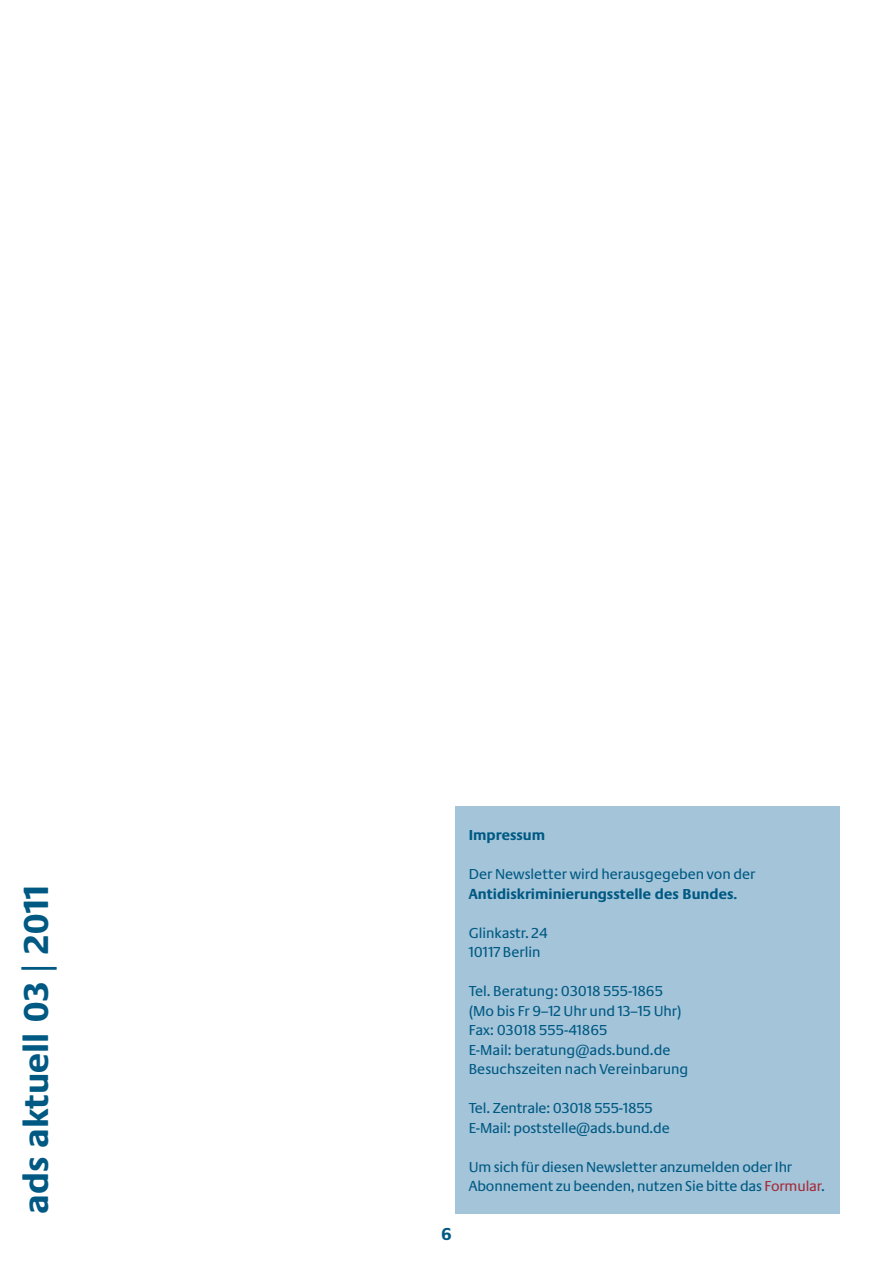
<style>
.page{position:relative;width:893px;height:1263px;background:#fff}
.page>*{position:absolute;margin:0;border:0;box-sizing:border-box;transform-origin:0 0}
.t1{font:700 36px "Neue Praxis";color:#005983}
.t2{font:700 18px "Neue Praxis Tab";color:#005983}
.t3{font:15px/19.5px "Neue Praxis";color:#005983}
.t4{font:700 15px "Neue Praxis";color:#005983}
.s1{font-weight:700}
.s2{color:#a72b39}
</style>
<div class="page">
<div style="left:455px;top:806px;width:385px;height:408px;background:#a3c4d9"></div>
<h1 class="t1" style="left:14px;top:1214px;width:331px;rotate:-90deg">ads aktuell 03 | 2011</h1>
<p class="t2" style="left:441px;top:1223px;width:12px">6</p>
<p class="t4" style="left:469px;top:826px;width:78px">Impressum</p>
<p class="t3" style="left:469px;top:864px;width:288px">Der Newsletter wird herausgegeben von der<br><span class="s1">Antidiskriminierungsstelle des Bundes.</span></p>
<p class="t3" style="left:469px;top:923px;width:80px">Glinkastr. 24<br>10117 Berlin</p>
<p class="t3" style="left:469px;top:981px;width:221px">Tel. Beratung: 03018 555-1865 (Mo bis Fr 9–12 Uhr und 13–15 Uhr)<br>Fax: 03018 555-41865<br>E-Mail: beratung@ads.bund.de<br>Besuchszeiten nach Vereinbarung</p>
<p class="t3" style="left:469px;top:1098px;width:203px">Tel. Zentrale: 03018 555-1855<br>E-Mail: poststelle@ads.bund.de</p>
<p class="t3" style="left:469px;top:1157px;width:358px">Um sich für diesen Newsletter anzumelden oder Ihr<br>Abonnement zu beenden, nutzen Sie bitte das <span class="s2">Formular</span>.</p>
</div>
